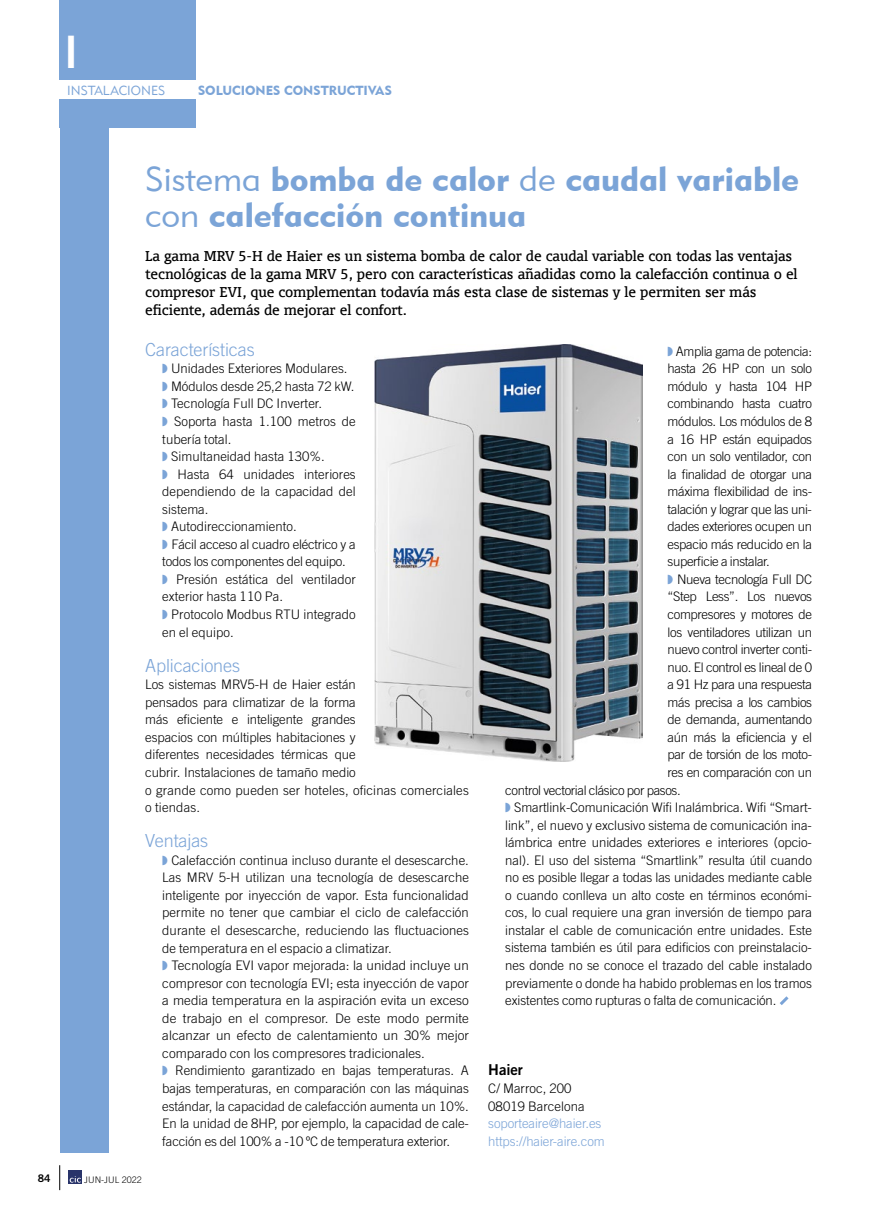
<style>
.page{position:relative;width:893px;height:1212px;background:#fff}
.page>*{position:absolute;margin:0;border:0;box-sizing:border-box;transform-origin:0 0}
.t1{font:46.05px "Geometric 415 BT Medium A";color:#fff}
.t2{font:34.5px/36px "Geometric 415 BT Black A";color:#7ba4d7}
.t3{font:300 18px "Trade Gothic LT Std";letter-spacing:-.005em;color:#7ba4d7}
.t4{font:15px "Trade Gothic LT Std Bd 2";letter-spacing:-.005em;color:#000}
.t5{font:13.5px/18px "Union";letter-spacing:-.005em;color:#000}
.t6{font:300 13.2px/17.5px "Trade Gothic LT Std";letter-spacing:-.005em;color:#000;text-align:justify}
.t7{font:300 13.2px "Trade Gothic LT Std";letter-spacing:-.025em;color:#000}
.t8{font:300 13.2px/17.5px "Trade Gothic LT Std";letter-spacing:-.005em;color:#7ba4d7}
.t9{font:13.05px "Geometric 415 BT Black A";color:#7ba4d7}
.t10{font:13.05px "Geometric 415 BT Lite A";color:#7ba4d7}
.t11{font:10.5px "Trade Gothic LT Std Bd 2";color:#000}
.t12{font:300 9px "Trade Gothic LT Std";color:#000}
.s1{font-family:"Geometric 415 BT Lite A"}
</style>
<div class="page">
<svg style="left:59px;top:1165px;width:1px;height:25px"></svg>
<div style="left:68px;top:1170px;width:14px;height:13px;background:#29346a"></div>
<svg style="left:70px;top:1176px;width:11px;height:6px"></svg>
<div style="left:60px;top:0;width:48px;height:1153px;background:#7ba4d7"></div>
<div style="left:60px;top:0;width:136px;height:128px;background:#7ba4d7"></div>
<div style="left:59px;top:80px;width:140px;height:19px;background:#fff"></div>
<svg style="left:779px;top:996px;width:10px;height:9px"></svg>
<img style="left:375px;top:345px;width:268px;height:416px">
<h1 class="t1" style="left:64px;top:24px;width:16px">I</h1>
<p class="t10" style="left:67px;top:82px;width:100px">INSTALACIONES</p>
<p class="t9" style="left:198px;top:82px;width:195px">SOLUCIONES CONSTRUCTIVAS</p>
<h2 class="t2" style="left:145px;top:160px;width:655px"><span class="s1">Sistema</span> bomba de calor <span class="s1">de</span> caudal variable <span class="s1">con</span> calefacción continua</h2>
<p class="t5" style="left:145px;top:247px;width:654px">La gama MRV 5-H de Haier es un sistema bomba de calor de caudal variable con todas las ventajas tecnológicas de la gama MRV 5, pero con características añadidas como la calefacción continua o el compresor EVI, que complementan todavía más esta clase de sistemas y le permiten ser más eficiente, además de mejorar el confort.</p>
<p class="t6" style="left:668px;top:342px;width:146px;text-indent:8px">Amplia gama de potencia: hasta 26 HP con un solo módulo y hasta 104 HP combinando hasta cuatro módulos. Los módulos de 8 a 16 HP están equipados con un solo ventilador, con la finalidad de otorgar una máxima flexibilidad de ins&shy;talación y lograr que las uni&shy;dades exteriores ocupen un espacio más reducido en la superficie a instalar.</p>
<p class="t7" style="left:677px;top:571px;width:137px">Nueva tecnología Full DC</p>
<p class="t7" style="left:668px;top:589px;width:146px">“Step Less”. Los nuevos</p>
<p class="t7" style="left:668px;top:606px;width:146px">compresores y motores de</p>
<p class="t7" style="left:668px;top:624px;width:146px">los ventiladores utilizan un</p>
<p class="t7" style="left:668px;top:642px;width:146px">nuevo control inverter conti-</p>
<p class="t7" style="left:668px;top:659px;width:146px">nuo. El control es lineal de 0</p>
<p class="t7" style="left:668px;top:677px;width:146px">a 91 Hz para una respuesta</p>
<p class="t7" style="left:668px;top:694px;width:146px">más precisa a los cambios</p>
<p class="t7" style="left:668px;top:712px;width:146px">de demanda, aumentando</p>
<p class="t7" style="left:668px;top:729px;width:146px">aún más la eficiencia y el</p>
<p class="t7" style="left:668px;top:747px;width:146px">par de torsión de los moto-</p>
<p class="t7" style="left:668px;top:764px;width:146px">res en comparación con un</p>
<p class="t7" style="left:505px;top:782px;width:177px">control vectorial clásico por pasos.</p>
<p class="t6" style="left:514px;top:798px;width:299px">Smartlink-Comunicación Wifi Inalámbrica. Wifi “Smart-</p>
<p class="t6" style="left:505px;top:816px;width:308px">link”, el nuevo y exclusivo sistema de comunicación ina-</p>
<p class="t6" style="left:505px;top:833px;width:308px">lámbrica entre unidades exteriores e interiores (opcio-</p>
<p class="t6" style="left:505px;top:851px;width:308px">nal). El uso del sistema “Smartlink” resulta útil cuando</p>
<p class="t6" style="left:505px;top:869px;width:308px">no es posible llegar a todas las unidades mediante cable</p>
<p class="t6" style="left:505px;top:886px;width:308px">o cuando conlleva un alto coste en términos económi-</p>
<p class="t6" style="left:505px;top:904px;width:308px">cos, lo cual requiere una gran inversión de tiempo para</p>
<p class="t6" style="left:505px;top:921px;width:308px">instalar el cable de comunicación entre unidades. Este</p>
<p class="t6" style="left:505px;top:939px;width:308px">sistema también es útil para edificios con preinstalacio-</p>
<p class="t6" style="left:505px;top:956px;width:308px">nes donde no se conoce el trazado del cable instalado</p>
<p class="t6" style="left:505px;top:974px;width:308px">previamente o donde ha habido problemas en los tramos</p>
<p class="t6" style="left:505px;top:991px;width:273px">existentes como rupturas o falta de comunicación.</p>
<h3 class="t3" style="left:145px;top:339px;width:111px">Características</h3>
<p class="t6" style="left:171px;top:360px;width:178px">Unidades Exteriores Modulares.</p>
<p class="t6" style="left:171px;top:377px;width:185px">Módulos desde 25,2 hasta 72 kW.</p>
<p class="t6" style="left:171px;top:395px;width:152px">Tecnología Full DC Inverter.</p>
<p class="t6" style="left:174px;top:412px;width:183px">Soporta hasta 1.100 metros de</p>
<p class="t6" style="left:162px;top:430px;width:71px">tubería total.</p>
<p class="t6" style="left:171px;top:447px;width:155px">Simultaneidad hasta 130%.</p>
<p class="t6" style="left:178px;top:465px;width:180px">Hasta 64 unidades interiores</p>
<p class="t6" style="left:162px;top:482px;width:195px">dependiendo de la capacidad del</p>
<p class="t6" style="left:162px;top:500px;width:48px">sistema.</p>
<p class="t6" style="left:171px;top:518px;width:127px">Autodireccionamiento.</p>
<p class="t6" style="left:171px;top:535px;width:186px">Fácil acceso al cuadro eléctrico y a</p>
<p class="t6" style="left:162px;top:553px;width:185px">todos los componentes del equipo.</p>
<p class="t6" style="left:176px;top:570px;width:181px">Presión estática del ventilador</p>
<p class="t6" style="left:162px;top:588px;width:122px">exterior hasta 110 Pa.</p>
<p class="t6" style="left:171px;top:605px;width:186px">Protocolo Modbus RTU integrado</p>
<p class="t6" style="left:162px;top:623px;width:73px">en el equipo.</p>
<h3 class="t3" style="left:145px;top:655px;width:96px">Aplicaciones</h3>
<p class="t6" style="left:145px;top:676px;width:325px;text-align:left">Los sistemas MRV5-H de Haier están<br>pensados para climatizar de la forma<br>más eficiente e inteligente grandes<br>espacios con múltiples habitaciones y<br>diferentes necesidades térmicas que<br>cubrir. Instalaciones de tamaño medio<br>o grande como pueden ser hoteles, oficinas comerciales o tiendas.</p>
<h3 class="t3" style="left:145px;top:830px;width:64px">Ventajas</h3>
<p class="t6" style="left:162px;top:851px;width:308px;text-indent:9px">Calefacción continua incluso durante el desescarche.<br>Las MRV 5-H utilizan una tecnología de desescarche inteligente por inyección de vapor. Esta funcionalidad permite no tener que cambiar el ciclo de calefacción durante el desescarche, reduciendo las fluctuaciones de temperatura en el espacio a climatizar.</p>
<p class="t6" style="left:162px;top:956px;width:308px;text-indent:9px">Tecnología EVI vapor mejorada: la unidad incluye un compresor con tecnología EVI; esta inyección de vapor a media temperatura en la aspiración evita un exceso de trabajo en el compresor. De este modo permite alcanzar un efecto de calentamiento un 30% mejor comparado con los compresores tradicionales.</p>
<p class="t6" style="left:162px;top:1062px;width:308px;text-indent:13px">Rendimiento garantizado en bajas temperaturas. A bajas temperaturas, en comparación con las máquinas estándar, la capacidad de calefacción aumenta un 10%.<br>En la unidad de 8HP, por ejemplo, la capacidad de cale&shy;facción es del 100% a -10 ºC de temperatura exterior.</p>
<p class="t4" style="left:488px;top:1061px;width:36px">Haier</p>
<p class="t6" style="left:488px;top:1079px;width:98px">C/ Marroc, 200<br>08019 Barcelona</p>
<p class="t8" style="left:488px;top:1114px;width:118px">soporteaire@haier.es https://haier-aire.com</p>
<p class="t11" style="left:38px;top:1172px;width:14px">84</p>
<p class="t12" style="left:84px;top:1174px;width:59px">JUN-JUL 2022</p>
</div>
